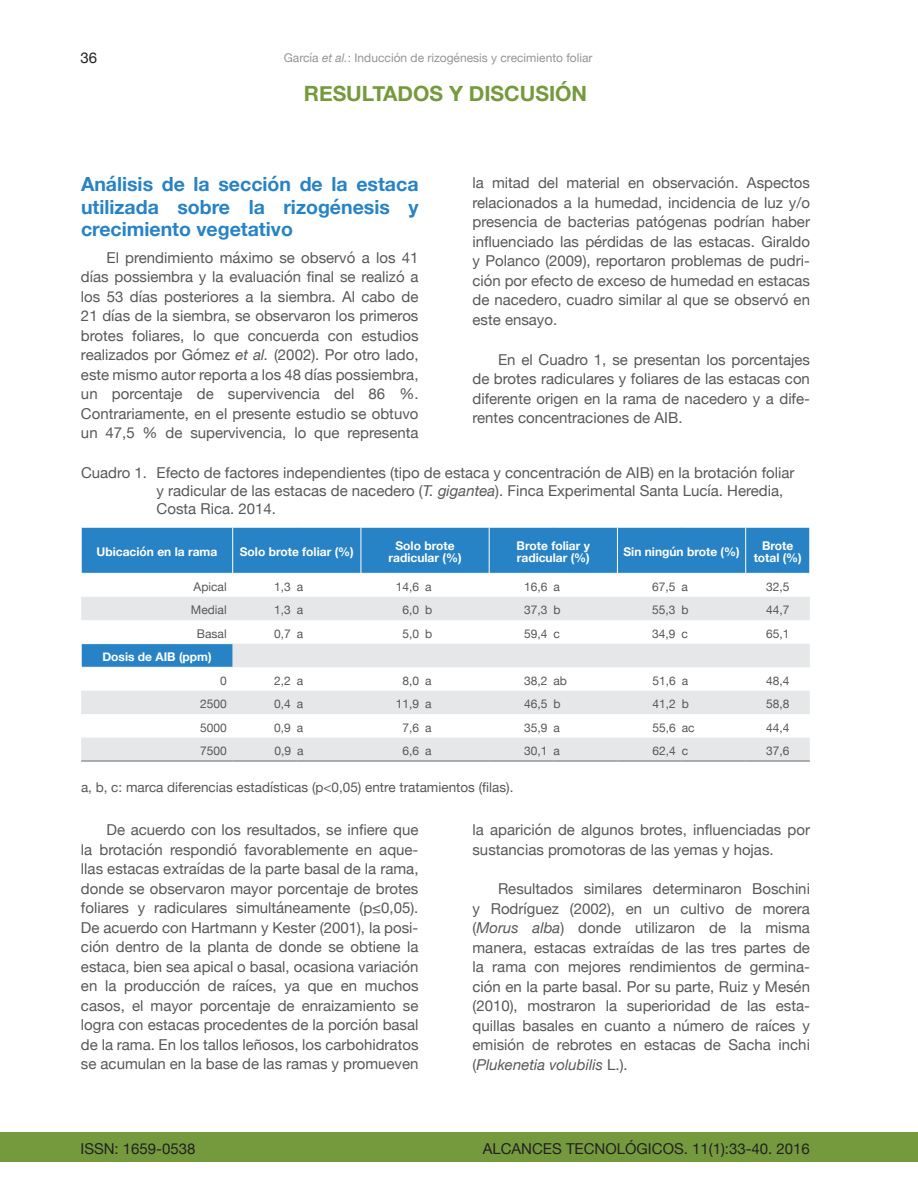
<style>
.page{position:relative;width:918px;height:1188px;background:#fff}
.page>*{position:absolute;margin:0;border:0;box-sizing:border-box;transform-origin:0 0}
.t1{font:700 21px "Helvetica Neue";color:#759a3d}
.t2{font:700 19.5px/22.5px "Helvetica Neue";color:#2783c5;text-align:justify}
.t3{font:15px/19.5px "Helvetica Neue";color:#57585a;text-align:justify}
.t4{font:15px "Helvetica Neue";color:#231f20}
.t5{font:13.5px "Helvetica Neue";color:#57585a}
.t6{font:12px "Helvetica Neue";color:#57585a}
.t7{font:700 12px/12px "Helvetica Neue";color:#fff;text-align:center}
.t8{font:12px "Helvetica Neue";color:#939598}
.s1{font-style:italic}
</style>
<div class="page">
<div style="left:0;top:1132px;width:918px;height:30px;background:#759a3d"></div>
<div style="left:82px;top:528px;width:728px;height:45px;background:#2783c5"></div>
<svg style="left:81px;top:597px;width:729px;height:163px;fill:#e6e7e9"></svg>
<hr style="left:232px;top:527px;width:1px;height:46px;background:#fff">
<hr style="left:361px;top:527px;width:1px;height:46px;background:#fff">
<hr style="left:489px;top:527px;width:1px;height:46px;background:#fff">
<hr style="left:617px;top:527px;width:1px;height:46px;background:#fff">
<hr style="left:745px;top:527px;width:1px;height:46px;background:#fff">
<hr style="left:81px;top:643px;width:152px;height:1px;background:#fff">
<svg style="left:81px;top:644px;width:1px;height:23px"></svg>
<hr style="left:81px;top:667px;width:152px;height:1px;background:#fff">
<hr style="left:81px;top:760px;width:152px;height:2px;background:#939598">
<hr style="left:233px;top:760px;width:64px;height:2px;background:#939598">
<hr style="left:297px;top:760px;width:64px;height:2px;background:#939598">
<hr style="left:361px;top:760px;width:64px;height:2px;background:#939598">
<hr style="left:425px;top:760px;width:64px;height:2px;background:#939598">
<hr style="left:489px;top:760px;width:64px;height:2px;background:#939598">
<hr style="left:553px;top:760px;width:64px;height:2px;background:#939598">
<hr style="left:617px;top:760px;width:65px;height:2px;background:#939598">
<hr style="left:682px;top:760px;width:64px;height:2px;background:#939598">
<hr style="left:746px;top:760px;width:64px;height:2px;background:#939598">
<p class="t4" style="left:80px;top:47px;width:18px">36</p>
<p class="t8" style="left:284px;top:49px;width:310px">García <span class="s1">et al.</span>: Inducción de rizogénesis y crecimiento foliar</p>
<h1 class="t1" style="left:304px;top:78px;width:285px">RESULTADOS Y DISCUSIÓN</h1>
<h2 class="t2" style="left:81px;top:174px;width:339px">Análisis de la sección de la estaca utilizada sobre la rizogénesis y crecimiento vegetativo</h2>
<p class="t3" style="left:81px;top:249px;width:339px;text-indent:26px">El prendimiento máximo se observó a los 41 días possiembra y la evaluación final se realizó a los 53 días posteriores a la siembra. Al cabo de 21 días de la siembra, se observaron los primeros brotes foliares, lo que concuerda con estudios realizados por Gómez <span class="s1">et al.</span> (2002). Por otro lado, este mismo autor reporta a los 48 días possiembra, un porcentaje de supervivencia del 86 %.<br>Contrariamente, en el presente estudio se obtuvo un 47,5 % de supervivencia, lo que representa</p>
<p class="t3" style="left:472px;top:174px;width:339px">la mitad del material en observación. Aspectos relacionados a la humedad, incidencia de luz y/o presencia de bacterias patógenas podrían haber influenciado las pérdidas de las estacas. Giraldo y Polanco (2009), reportaron problemas de pudri&shy;ción por efecto de exceso de humedad en estacas de nacedero, cuadro similar al que se observó en este ensayo.</p>
<p class="t3" style="left:472px;top:351px;width:339px;text-indent:26px">En el Cuadro 1, se presentan los porcentajes de brotes radiculares y foliares de las estacas con diferente origen en la rama de nacedero y a dife&shy;rentes concentraciones de AIB.</p>
<p class="t3" style="left:157px;top:465px;width:639px;line-height:18px;text-align:left;text-indent:-76px">Cuadro 1. Efecto de factores independientes (tipo de estaca y concentración de AIB) en la brotación foliar y radicular de las estacas de nacedero (<span class="s1">T. gigantea</span>). Finca Experimental Santa Lucía. Heredia,<br>Costa Rica. 2014.</p>
<p class="t7" style="left:97px;top:546px;width:122px">Ubicación en la rama</p>
<p class="t7" style="left:240px;top:546px;width:115px">Solo brote foliar (%)</p>
<p class="t7" style="left:389px;top:540px;width:75px">Solo brote radicular (%)</p>
<p class="t7" style="left:517px;top:540px;width:75px;text-align:left">Brote foliar y radicular (%)</p>
<p class="t7" style="left:623px;top:546px;width:118px">Sin ningún brote (%)</p>
<p class="t7" style="left:754px;top:540px;width:50px">Brote total (%)</p>
<p class="t6" style="left:194px;top:578px;width:35px">Apical</p>
<p class="t6" style="left:274px;top:578px;width:31px">1,3 a</p>
<p class="t6" style="left:396px;top:578px;width:37px">14,6 a</p>
<p class="t6" style="left:524px;top:578px;width:37px">16,6 a</p>
<p class="t6" style="left:652px;top:578px;width:37px">67,5 a</p>
<p class="t6" style="left:766px;top:578px;width:25px">32,5</p>
<p class="t6" style="left:191px;top:601px;width:37px">Medial</p>
<p class="t6" style="left:274px;top:601px;width:31px">1,3 a</p>
<p class="t6" style="left:402px;top:601px;width:31px">6,0 b</p>
<p class="t6" style="left:524px;top:601px;width:38px">37,3 b</p>
<p class="t6" style="left:652px;top:601px;width:38px">55,3 b</p>
<p class="t6" style="left:766px;top:601px;width:25px">44,7</p>
<p class="t6" style="left:197px;top:625px;width:31px">Basal</p>
<p class="t6" style="left:274px;top:625px;width:31px">0,7 a</p>
<p class="t6" style="left:402px;top:625px;width:31px">5,0 b</p>
<p class="t6" style="left:524px;top:625px;width:37px">59,4 c</p>
<p class="t6" style="left:652px;top:625px;width:37px">34,9 c</p>
<p class="t6" style="left:766px;top:625px;width:25px">65,1</p>
<p class="t7" style="left:102px;top:651px;width:111px">Dosis de AIB (ppm)</p>
<p class="t6" style="left:220px;top:672px;width:8px">0</p>
<p class="t6" style="left:274px;top:672px;width:31px">2,2 a</p>
<p class="t6" style="left:403px;top:672px;width:31px">8,0 a</p>
<p class="t6" style="left:524px;top:672px;width:44px">38,2 ab</p>
<p class="t6" style="left:652px;top:672px;width:37px">51,6 a</p>
<p class="t6" style="left:766px;top:672px;width:25px">48,4</p>
<p class="t6" style="left:200px;top:695px;width:28px">2500</p>
<p class="t6" style="left:274px;top:695px;width:31px">0,4 a</p>
<p class="t6" style="left:396px;top:695px;width:37px">11,9 a</p>
<p class="t6" style="left:524px;top:695px;width:38px">46,5 b</p>
<p class="t6" style="left:652px;top:695px;width:38px">41,2 b</p>
<p class="t6" style="left:766px;top:695px;width:25px">58,8</p>
<p class="t6" style="left:200px;top:719px;width:28px">5000</p>
<p class="t6" style="left:274px;top:719px;width:31px">0,9 a</p>
<p class="t6" style="left:403px;top:719px;width:31px">7,6 a</p>
<p class="t6" style="left:524px;top:719px;width:37px">35,9 a</p>
<p class="t6" style="left:652px;top:719px;width:44px">55,6 ac</p>
<p class="t6" style="left:766px;top:719px;width:25px">44,4</p>
<p class="t6" style="left:200px;top:742px;width:28px">7500</p>
<p class="t6" style="left:274px;top:742px;width:31px">0,9 a</p>
<p class="t6" style="left:403px;top:742px;width:31px">6,6 a</p>
<p class="t6" style="left:524px;top:742px;width:37px">30,1 a</p>
<p class="t6" style="left:652px;top:742px;width:37px">62,4 c</p>
<p class="t6" style="left:766px;top:742px;width:25px">37,6</p>
<p class="t5" style="left:81px;top:778px;width:434px">a, b, c: marca diferencias estadísticas (p&lt;0,05) entre tratamientos (filas).</p>
<p class="t3" style="left:81px;top:821px;width:339px;text-indent:26px">De acuerdo con los resultados, se infiere que la brotación respondió favorablemente en aque&shy;llas estacas extraídas de la parte basal de la rama, donde se observaron mayor porcentaje de brotes foliares y radiculares simultáneamente (p≤0,05).<br>De acuerdo con Hartmann y Kester (2001), la posi&shy;ción dentro de la planta de donde se obtiene la estaca, bien sea apical o basal, ocasiona variación en la producción de raíces, ya que en muchos casos, el mayor porcentaje de enraizamiento se logra con estacas procedentes de la porción basal de la rama. En los tallos leñosos, los carbohidratos se acumulan en la base de las ramas y promueven</p>
<p class="t3" style="left:472px;top:821px;width:339px">la aparición de algunos brotes, influenciadas por sustancias promotoras de las yemas y hojas.</p>
<p class="t3" style="left:472px;top:880px;width:339px;text-indent:26px">Resultados similares determinaron Boschini y Rodríguez (2002), en un cultivo de morera (<span class="s1">Morus alba</span>) donde utilizaron de la misma manera, estacas extraídas de las tres partes de la rama con mejores rendimientos de germina&shy;ción en la parte basal. Por su parte, Ruiz y Mesén (2010), mostraron la superioridad de las esta&shy;quillas basales en cuanto a número de raíces y emisión de rebrotes en estacas de Sacha inchi (<span class="s1">Plukenetia volubilis</span> L.).</p>
<p class="t4" style="left:80px;top:1137px;width:117px">ISSN: 1659-0538</p>
<p class="t4" style="left:483px;top:1137px;width:329px">ALCANCES TECNOLÓGICOS. 11(1):33-40. 2016</p>
</div>
